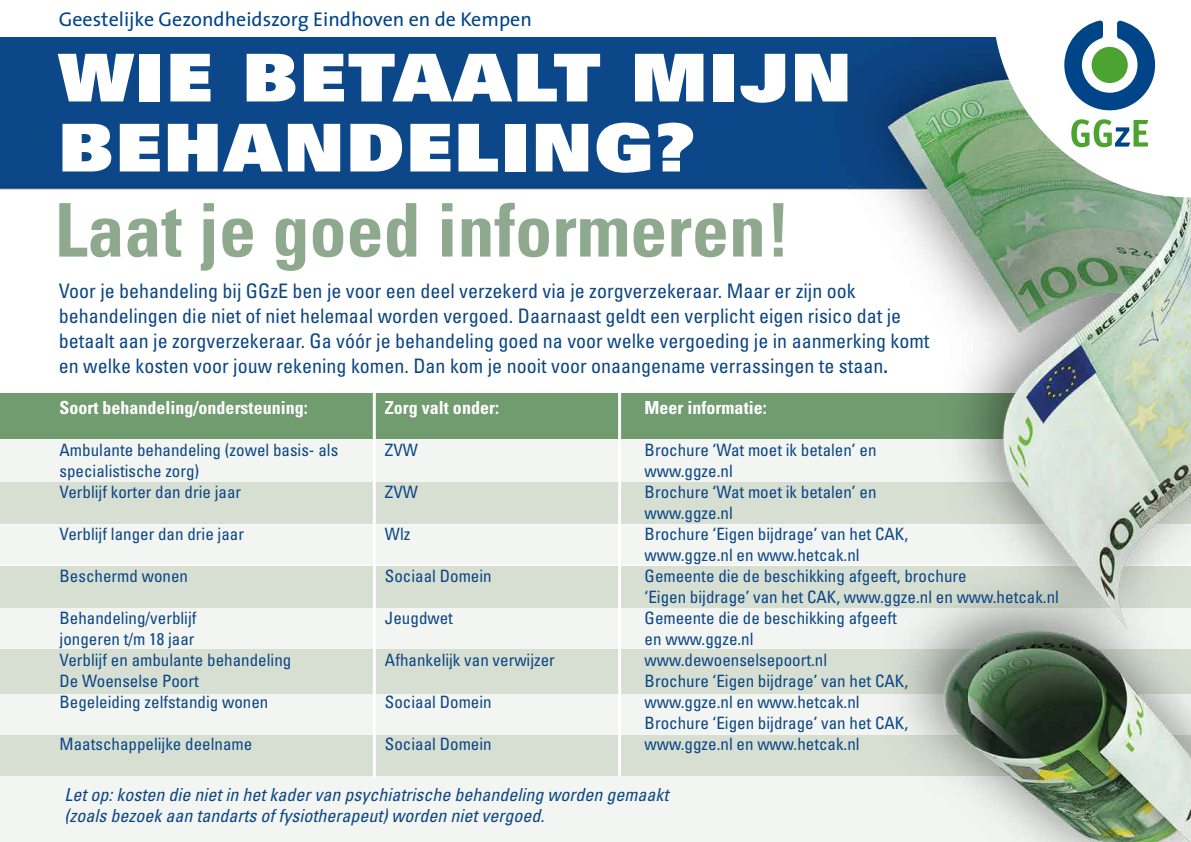
<style>
.page{position:relative;width:1191px;height:842px;background:#fff}
.page>*{position:absolute;margin:0;border:0;box-sizing:border-box;transform-origin:0 0}
.t1{font:700 condensed 74px "Univers";color:#8fa98e}
.t2{font:900 66px/70px "Univers";letter-spacing:.04em;color:#fff;scale:1.09 1}
.t3{font:condensed 20px/25px "Univers";color:#0c4684}
.t4{font:20px "The Sans";color:#004587}
.t5{font:italic condensed 18px/21px "Univers";color:#0c4684}
.t6{font:700 condensed 18px "Univers";color:#fff}
.t7{font:condensed 17px/21px "Univers";color:#0c4684}
.s1{font-weight:700}
</style>
<div class="page">
<img style="left:0;top:37px;width:1191px;height:805px">
<svg style="left:992px;top:20px;width:199px;height:177px"></svg>
<hr style="left:373px;top:383px;width:3px;height:396px;background:#fff">
<hr style="left:618px;top:383px;width:3px;height:393px;background:#fff">
<p class="t4" style="left:59px;top:2px;width:474px">Geestelijke Gezondheidszorg Eindhoven en de Kempen</p>
<h2 class="t2" style="left:59px;top:41px;width:728px">WIE BETAALT MIJN<br>BEHANDELING?</h2>
<h1 class="t1" style="left:55px;top:185px;width:737px">Laat je goed informeren!</h1>
<p class="t3" style="left:59px;top:278px;width:872px">Voor je behandeling bij GGzE ben je voor een deel verzekerd via je zorgverzekeraar. Maar er zijn ook behandelingen die niet of niet helemaal worden vergoed. Daarnaast geldt een verplicht eigen risico dat je betaalt aan je zorgverzekeraar. Ga vóór je behandeling goed na voor welke vergoeding je in aanmerking komt en welke kosten voor jouw rekening komen. Dan kom je nooit voor onaangename verrassingen te staan<span class="s1">.</span></p>
<p class="t6" style="left:60px;top:397px;width:250px">Soort behandeling/ondersteuning:</p>
<p class="t7" style="left:60px;top:439px;width:280px">Ambulante behandeling (zowel basis- als specialistische zorg)<br>Verblijf korter dan drie jaar</p>
<p class="t7" style="left:60px;top:523px;width:186px">Verblijf langer dan drie jaar</p>
<p class="t7" style="left:60px;top:565px;width:130px">Beschermd wonen</p>
<p class="t7" style="left:60px;top:607px;width:233px">Behandeling/verblijf<br>jongeren t/m 18 jaar<br>Verblijf en ambulante behandeling<br>De Woenselse Poort<br>Begeleiding zelfstandig wonen</p>
<p class="t7" style="left:60px;top:733px;width:194px">Maatschappelijke deelname</p>
<p class="t6" style="left:385px;top:397px;width:115px">Zorg valt onder:</p>
<p class="t7" style="left:385px;top:439px;width:35px">ZVW</p>
<p class="t7" style="left:385px;top:481px;width:35px">ZVW</p>
<p class="t7" style="left:385px;top:523px;width:27px">Wlz</p>
<p class="t7" style="left:385px;top:565px;width:108px">Sociaal Domein</p>
<p class="t7" style="left:385px;top:607px;width:70px">Jeugdwet</p>
<p class="t7" style="left:385px;top:649px;width:171px">Afhankelijk van verwijzer</p>
<p class="t7" style="left:385px;top:691px;width:108px">Sociaal Domein</p>
<p class="t7" style="left:385px;top:733px;width:108px">Sociaal Domein</p>
<p class="t6" style="left:644px;top:397px;width:123px">Meer informatie:</p>
<p class="t7" style="left:644px;top:439px;width:416px">Brochure ‘Wat moet ik betalen’ en<br>www.ggze.nl<br>Brochure ‘Wat moet ik betalen’ en<br>www.ggze.nl<br>Brochure ‘Eigen bijdrage’ van het CAK,<br>www.ggze.nl en www.hetcak.nl<br>Gemeente die de beschikking afgeeft, brochure<br>‘Eigen bijdrage’ van het CAK, www.ggze.nl en www.hetcak.nl<br>Gemeente die de beschikking afgeeft<br>en www.ggze.nl<br>www.dewoenselsepoort.nl<br>Brochure ‘Eigen bijdrage’ van het CAK,<br>www.ggze.nl en www.hetcak.nl<br>Brochure ‘Eigen bijdrage’ van het CAK,<br>www.ggze.nl en www.hetcak.nl</p>
<p class="t5" style="left:65px;top:784px;width:605px">Let op: kosten die niet in het kader van psychiatrische behandeling worden gemaakt (zoals bezoek aan tandarts of fysiotherapeut) worden niet vergoed.</p>
</div>
